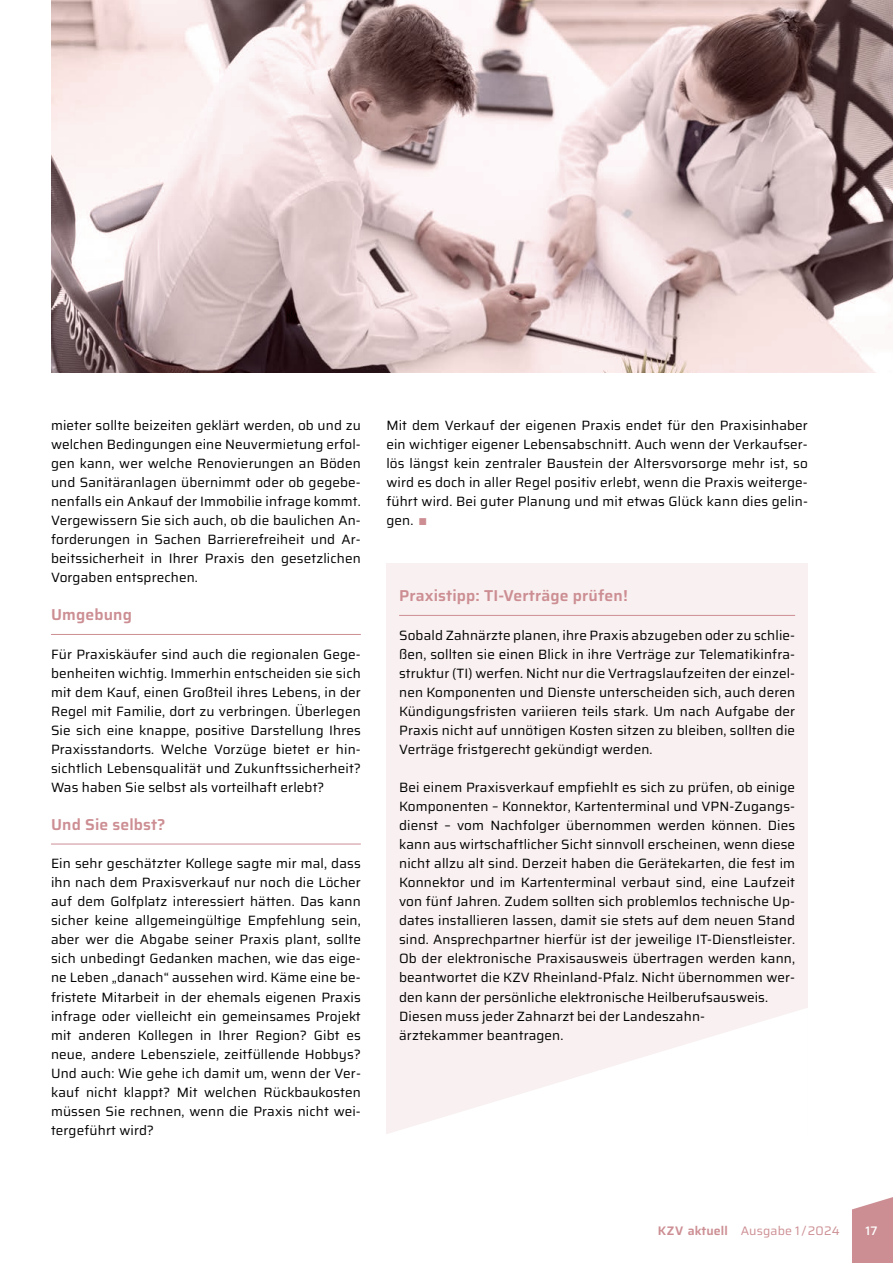
<style>
.page{position:relative;width:893px;height:1263px;background:#fff}
.page>*{position:absolute;margin:0;border:0;box-sizing:border-box;transform-origin:0 0}
.t1{font:600 15.75px "Saira";letter-spacing:.01em;color:#cc8e93}
.t2{font:13.5px/19px "Saira";letter-spacing:.01em;color:#000;text-align:justify}
.t3{font:12.3px "Saira";letter-spacing:.01em;color:#cc8e93}
.t4{font:500 12.3px "Saira";color:#fff}
.s1{font-size:9.9px;color:#cc8e93}
.s2{font-weight:600}
</style>
<div class="page">
<hr style="left:51px;top:634px;width:310px;height:1px;background:#cc8e93">
<hr style="left:51px;top:844px;width:310px;height:1px;background:#cc8e93">
<div style="left:386px;top:563px;width:422px;height:572px;background:#f9f1f1"></div>
<hr style="left:399px;top:615px;width:396px;height:1px;background:#cc8e93">
<svg style="left:387px;top:1008px;width:421px;height:127px;fill:#fefefe"></svg>
<svg style="left:51px;top:0;width:842px;height:373px"></svg>
<svg style="left:852px;top:1197px;width:41px;height:66px;background:#d0989d"></svg>
<p class="t2" style="left:51px;top:415px;width:311px">mieter sollte beizeiten geklärt werden, ob und zu welchen Bedingungen eine Neuvermietung erfol&shy;gen kann, wer welche Renovierungen an Böden und Sanitäranlagen übernimmt oder ob gegebe&shy;nenfalls ein Ankauf der Immobilie infrage kommt.<br>Vergewissern Sie sich auch, ob die baulichen An&shy;forderungen in Sachen Barrierefreiheit und Ar&shy;beitssicherheit in Ihrer Praxis den gesetzlichen Vorgaben entsprechen.</p>
<p class="t1" style="left:51px;top:602px;width:82px">Umgebung</p>
<p class="t2" style="left:51px;top:644px;width:311px">Für Praxiskäufer sind auch die regionalen Gege&shy;benheiten wichtig. Immerhin entscheiden sie sich mit dem Kauf, einen Großteil ihres Lebens, in der Regel mit Familie, dort zu verbringen. Überlegen Sie sich eine knappe, positive Darstellung Ihres Praxisstandorts. Welche Vorzüge bietet er hin&shy;sichtlich Lebensqualität und Zukunftssicherheit?<br>Was haben Sie selbst als vorteilhaft erlebt?</p>
<p class="t1" style="left:51px;top:812px;width:116px">Und Sie selbst?</p>
<p class="t2" style="left:51px;top:853px;width:311px">Ein sehr geschätzter Kollege sagte mir mal, dass ihn nach dem Praxisverkauf nur noch die Löcher auf dem Golfplatz interessiert hätten. Das kann sicher keine allgemeingültige Empfehlung sein, aber wer die Abgabe seiner Praxis plant, sollte sich unbedingt Gedanken machen, wie das eige&shy;ne Leben „danach“ aussehen wird. Käme eine be&shy;fristete Mitarbeit in der ehemals eigenen Praxis infrage oder vielleicht ein gemeinsames Projekt mit anderen Kollegen in Ihrer Region? Gibt es neue, andere Lebensziele, zeitfüllende Hobbys?<br>Und auch: Wie gehe ich damit um, wenn der Ver&shy;kauf nicht klappt? Mit welchen Rückbaukosten müssen Sie rechnen, wenn die Praxis nicht wei&shy;tergeführt wird?</p>
<p class="t2" style="left:386px;top:415px;width:423px">Mit dem Verkauf der eigenen Praxis endet für den Praxisinhaber ein wichtiger eigener Lebensabschnitt. Auch wenn der Verkaufser&shy;lös längst kein zentraler Baustein der Altersvorsorge mehr ist, so wird es doch in aller Regel positiv erlebt, wenn die Praxis weiterge&shy;führt wird. Bei guter Planung und mit etwas Glück kann dies gelin&shy;gen. <span class="s1">|</span></p>
<p class="t1" style="left:399px;top:583px;width:230px">Praxistipp: TI-Verträge prüfen!</p>
<p class="t2" style="left:399px;top:625px;width:398px">Sobald Zahnärzte planen, ihre Praxis abzugeben oder zu schlie&shy;ßen, sollten sie einen Blick in ihre Verträge zur Telematikinfra&shy;struktur (TI) werfen. Nicht nur die Vertragslaufzeiten der einzel&shy;nen Komponenten und Dienste unterscheiden sich, auch deren Kündigungsfristen variieren teils stark. Um nach Aufgabe der Praxis nicht auf unnötigen Kosten sitzen zu bleiben, sollten die Verträge fristgerecht gekündigt werden.</p>
<p class="t2" style="left:399px;top:777px;width:398px;text-align:left">Bei einem Praxisverkauf empfiehlt es sich zu prüfen, ob einige Komponenten – Konnektor, Kartenterminal und VPN-Zugangs&shy;dienst – vom Nachfolger übernommen werden können. Dies kann aus wirtschaftlicher Sicht sinnvoll erscheinen, wenn diese nicht allzu alt sind. Derzeit haben die Gerätekarten, die fest im Konnektor und im Kartenterminal verbaut sind, eine Laufzeit von fünf Jahren. Zudem sollten sich problemlos technische Up&shy;dates installieren lassen, damit sie stets auf dem neuen Stand sind. Ansprechpartner hierfür ist der jeweilige IT-Dienstleister.<br>Ob der elektronische Praxisausweis übertragen werden kann, beantwortet die KZV Rheinland-Pfalz. Nicht übernommen wer&shy;den kann der persönliche elektronische Heilberufsausweis.<br>Diesen muss jeder Zahnarzt bei der Landeszahn-<br>ärztekammer beantragen.</p>
<p class="t3" style="left:658px;top:1221px;width:183px"><span class="s2">KZV aktuell</span> Ausgabe 1/2024</p>
<p class="t4" style="left:865px;top:1221px;width:13px">17</p>
</div>
